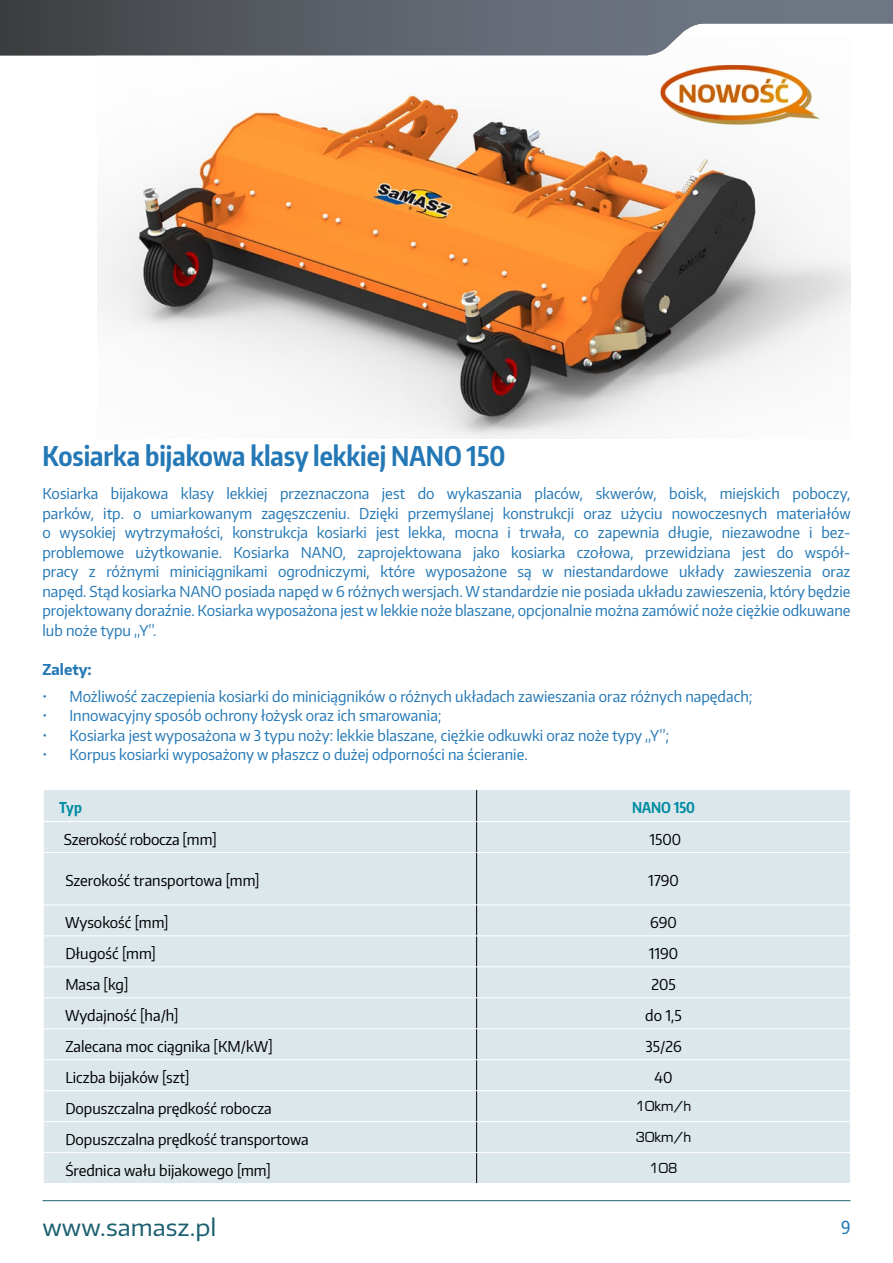
<style>
.page{position:relative;width:893px;height:1263px;background:#fff}
.page>*{position:absolute;margin:0;border:0;box-sizing:border-box;transform-origin:0 0}
.t1{font:700 27.15px "Encode Sans Compressed";color:#2478b6}
.t2{font:23.25px "Encode Sans Wide";color:#1b606f}
.t3{font:500 18px "Encode Sans Compressed";color:#2478b6}
.t4{font:15px/19.5px "Encode Sans Narrow";color:#2478b6;text-align:justify}
.t5{font:15px "Encode Sans Narrow";color:#000}
.t6{font:15px "Encode Sans Narrow";letter-spacing:-.02em;color:#000}
.t7{font:700 15px "Encode Sans Compressed";color:#008ca2}
.t8{font:700 15px "Encode Sans Narrow";color:#2478b6}
.t9{font:13.5px "Euromode CE";color:#000}
</style>
<div class="page">
<img style="left:98px;top:55px;width:752px;height:383px">
<img style="left:656px;top:63px;width:168px;height:67px">
<div style="left:44px;top:790px;width:806px;height:393px;background:#dce7ec"></div>
<hr style="left:476px;top:790px;width:1px;height:31px;background:#000">
<hr style="left:476px;top:822px;width:1px;height:30px;background:#000">
<hr style="left:476px;top:853px;width:1px;height:51px;background:#000">
<hr style="left:476px;top:905px;width:1px;height:30px;background:#000">
<hr style="left:476px;top:936px;width:1px;height:30px;background:#000">
<hr style="left:476px;top:967px;width:1px;height:30px;background:#000">
<hr style="left:476px;top:998px;width:1px;height:30px;background:#000">
<hr style="left:476px;top:1029px;width:1px;height:30px;background:#000">
<hr style="left:476px;top:1060px;width:1px;height:30px;background:#000">
<hr style="left:476px;top:1091px;width:1px;height:30px;background:#000">
<hr style="left:476px;top:1122px;width:1px;height:30px;background:#000">
<hr style="left:476px;top:1153px;width:1px;height:30px;background:#000">
<hr style="left:43px;top:821px;width:434px;height:1px;background:#fff">
<hr style="left:477px;top:821px;width:374px;height:1px;background:#fff">
<hr style="left:43px;top:852px;width:434px;height:1px;background:#fff">
<hr style="left:477px;top:852px;width:374px;height:1px;background:#fff">
<hr style="left:43px;top:904px;width:434px;height:1px;background:#fff">
<hr style="left:477px;top:904px;width:374px;height:1px;background:#fff">
<hr style="left:43px;top:935px;width:434px;height:1px;background:#fff">
<hr style="left:477px;top:935px;width:374px;height:1px;background:#fff">
<hr style="left:43px;top:966px;width:434px;height:1px;background:#fff">
<hr style="left:477px;top:966px;width:374px;height:1px;background:#fff">
<hr style="left:43px;top:997px;width:434px;height:1px;background:#fff">
<hr style="left:477px;top:997px;width:374px;height:1px;background:#fff">
<hr style="left:43px;top:1028px;width:434px;height:1px;background:#fff">
<hr style="left:477px;top:1028px;width:374px;height:1px;background:#fff">
<hr style="left:43px;top:1059px;width:434px;height:1px;background:#fff">
<hr style="left:477px;top:1059px;width:374px;height:1px;background:#fff">
<hr style="left:43px;top:1090px;width:434px;height:1px;background:#fff">
<hr style="left:477px;top:1090px;width:374px;height:1px;background:#fff">
<hr style="left:43px;top:1121px;width:434px;height:1px;background:#fff">
<hr style="left:477px;top:1121px;width:374px;height:1px;background:#fff">
<hr style="left:43px;top:1152px;width:434px;height:1px;background:#fff">
<hr style="left:477px;top:1152px;width:374px;height:1px;background:#fff">
<hr style="left:43px;top:1200px;width:807px;height:1px;background:#1b606f">
<svg style="left:0;top:0;width:893px;height:55px"></svg>
<h1 class="t1" style="left:43px;top:438px;width:464px">Kosiarka bijakowa klasy lekkiej NANO 150</h1>
<p class="t4" style="left:43px;top:483px;width:810px">Kosiarka bijakowa klasy lekkiej przeznaczona jest do wykaszania placów, skwerów, boisk, miejskich poboczy, parków, itp. o umiarkowanym zagęszczeniu. Dzięki przemyślanej konstrukcji oraz użyciu nowoczesnych materiałów o wysokiej wytrzymałości, konstrukcja kosiarki jest lekka, mocna i trwała, co zapewnia długie, niezawodne i bez&shy;problemowe użytkowanie. Kosiarka NANO, zaprojektowana jako kosiarka czołowa, przewidziana jest do współ&shy;pracy z różnymi miniciągnikami ogrodniczymi, które wyposażone są w niestandardowe układy zawieszenia oraz napęd. Stąd kosiarka NANO posiada napęd w 6 różnych wersjach. W standardzie nie posiada układu zawieszenia, który będzie projektowany doraźnie. Kosiarka wyposażona jest w lekkie noże blaszane, opcjonalnie można zamówić noże ciężkie odkuwane lub noże typu „Y”.</p>
<p class="t8" style="left:43px;top:659px;width:51px">Zalety:</p>
<p class="t4" style="left:43px;top:686px;width:712px">• Możliwość zaczepienia kosiarki do miniciągników o różnych układach zawieszania oraz różnych napędach;</p>
<p class="t4" style="left:43px;top:705px;width:401px">• Innowacyjny sposób ochrony łożysk oraz ich smarowania;</p>
<p class="t4" style="left:43px;top:725px;width:628px">• Kosiarka jest wyposażona w 3 typu noży: lekkie blaszane, ciężkie odkuwki oraz noże typy „Y”;</p>
<p class="t4" style="left:43px;top:744px;width:487px">• Korpus kosiarki wyposażony w płaszcz o dużej odporności na ścieranie.</p>
<p class="t7" style="left:59px;top:798px;width:24px">Typ</p>
<p class="t7" style="left:632px;top:798px;width:65px">NANO 150</p>
<p class="t6" style="left:64px;top:829px;width:154px">Szerokość robocza [mm]</p>
<p class="t5" style="left:649px;top:829px;width:33px">1500</p>
<p class="t5" style="left:65px;top:871px;width:196px">Szerokość transportowa [mm]</p>
<p class="t5" style="left:648px;top:871px;width:32px">1790</p>
<p class="t5" style="left:65px;top:913px;width:105px">Wysokość [mm]</p>
<p class="t5" style="left:650px;top:913px;width:28px">690</p>
<p class="t5" style="left:65px;top:943px;width:92px">Długość [mm]</p>
<p class="t5" style="left:649px;top:943px;width:31px">1190</p>
<p class="t5" style="left:65px;top:974px;width:65px">Masa [kg]</p>
<p class="t5" style="left:651px;top:974px;width:26px">205</p>
<p class="t5" style="left:65px;top:1005px;width:115px">Wydajność [ha/h]</p>
<p class="t5" style="left:645px;top:1005px;width:38px">do 1,5</p>
<p class="t5" style="left:65px;top:1036px;width:209px">Zalecana moc ciągnika [KM/kW]</p>
<p class="t5" style="left:645px;top:1036px;width:38px">35/26</p>
<p class="t5" style="left:65px;top:1067px;width:126px">Liczba bijaków [szt]</p>
<p class="t5" style="left:655px;top:1067px;width:19px">40</p>
<p class="t5" style="left:65px;top:1098px;width:208px">Dopuszczalna prędkość robocza</p>
<p class="t9" style="left:636px;top:1098px;width:57px">10km/h</p>
<p class="t5" style="left:65px;top:1129px;width:245px">Dopuszczalna prędkość transportowa</p>
<p class="t9" style="left:636px;top:1129px;width:57px">30km/h</p>
<p class="t5" style="left:65px;top:1160px;width:207px">Średnica wału bijakowego [mm]</p>
<p class="t9" style="left:650px;top:1160px;width:29px">108</p>
<h2 class="t2" style="left:43px;top:1212px;width:176px">www.samasz.pl</h2>
<p class="t3" style="left:841px;top:1216px;width:11px">9</p>
</div>
